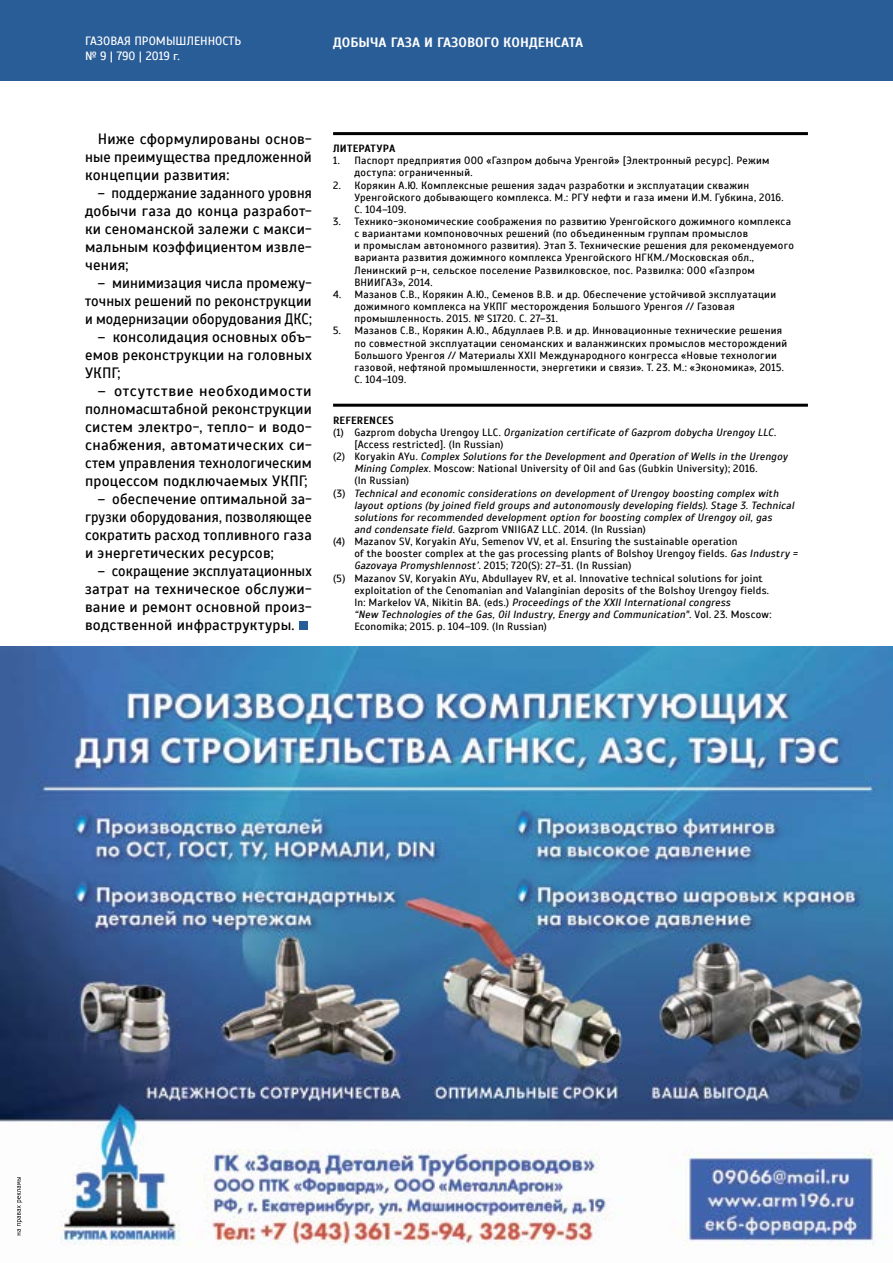
<style>
.page{position:relative;width:893px;height:1263px;background:#fff}
.page>*{position:absolute;margin:0;border:0;box-sizing:border-box;transform-origin:0 0}
.t1{font:15px/18px "Scada";letter-spacing:.01em;color:#000;text-align:justify}
.t2{font:15px/18px "Scada";letter-spacing:.01em;color:#000;text-align:justify;scale:.93 1}
.t3{font:15px/18px "Scada";letter-spacing:.01em;color:#000;text-align:justify;scale:.94 1}
.t4{font:15px/18px "Scada";letter-spacing:.01em;color:#000;text-align:justify;scale:.95 1}
.t5{font:700 13.5px "Scada";color:#fff}
.t6{font:12px/14.4px "Scada";color:#fff}
.t7{font:10.5px/12.1px "Scada";letter-spacing:.025em;color:#000}
.t8{font:italic 10.5px "Scada";letter-spacing:.02em;color:#000}
.t9{font:700 10.5px "Scada";letter-spacing:.02em;color:#000}
.s1{font-style:normal}
.s2{font-style:italic}
</style>
<div class="page">
<div style="left:0;top:0;width:893px;height:81px;background:#295d97"></div>
<div style="left:299px;top:621px;width:8px;height:9px;background:#295d97"></div>
<hr style="left:333px;top:132px;width:475px;height:3px;background:#000">
<hr style="left:333px;top:404px;width:475px;height:3px;background:#000">
<img style="left:0;top:646px;width:893px;height:600px">
<svg style="left:17px;top:1177px;width:5px;height:58px"></svg>
<p class="t6" style="left:85px;top:34px;width:158px">ГАЗОВАЯ ПРОМЫШЛЕННОСТЬ № 9 | 790 | 2019 г.</p>
<p class="t5" style="left:333px;top:34px;width:252px">ДОБЫЧА ГАЗА И ГАЗОВОГО КОНДЕНСАТА</p>
<h1 class="t1" style="left:85px;top:130px;width:228px;text-indent:13px">Ниже сформулированы основ&shy;ные преимущества предложенной концепции развития:</h1>
<h1 class="t2" style="left:85px;top:184px;width:245px;text-indent:13px">– поддержание заданного уровня добычи газа до конца разработ&shy;ки сеноманской залежи с макси&shy;мальным коэффициентом извле&shy;чения;</h1>
<h1 class="t4" style="left:85px;top:274px;width:240px;text-indent:13px">– минимизация числа промежу&shy;точных решений по реконструкции и модернизации оборудования ДКС;</h1>
<h1 class="t1" style="left:85px;top:328px;width:228px;text-indent:13px">– консолидация основных объ&shy;емов реконструкции на головных УКПГ;</h1>
<h1 class="t1" style="left:85px;top:382px;width:228px;text-indent:13px">– отсутствие необходимости полномасштабной реконструкции систем электро-, тепло- и водо&shy;снабжения, автоматических си&shy;стем управления технологическим процессом подключаемых УКПГ;</h1>
<h1 class="t1" style="left:85px;top:490px;width:228px;text-indent:13px">– обеспечение оптимальной за&shy;грузки оборудования, позволяющее сократить расход топливного газа и энергетических ресурсов;</h1>
<h1 class="t3" style="left:85px;top:562px;width:243px;text-indent:13px">– сокращение эксплуатационных затрат на техническое обслужи&shy;вание и ремонт основной произ&shy;водственной инфраструктуры.</h1>
<p class="t9" style="left:333px;top:142px;width:64px">ЛИТЕРАТУРА</p>
<p class="t7" style="left:354px;top:155px;width:417px;text-indent:-21px">1. Паспорт предприятия ООО «Газпром добыча Уренгой» [Электронный ресурс]. Режим доступа: ограниченный.</p>
<p class="t7" style="left:354px;top:179px;width:431px;text-indent:-21px">2. Корякин А.Ю. Комплексные решения задач разработки и эксплуатации скважин<br>Уренгойского добывающего комплекса. М.: РГУ нефти и газа имени И.М. Губкина, 2016.<br>С. 104–109.</p>
<p class="t7" style="left:354px;top:215px;width:441px;text-indent:-21px">3. Технико-экономические соображения по развитию Уренгойского дожимного комплекса с вариантами компоновочных решений (по объединенным группам промыслов<br>и промыслам автономного развития). Этап 3. Технические решения для рекомендуемого варианта развития дожимного комплекса Уренгойского НГКМ./Московская обл., Ленинский р-н, сельское поселение Развилковское, пос. Развилка: ООО «Газпром ВНИИГАЗ», 2014.</p>
<p class="t7" style="left:354px;top:288px;width:423px;text-indent:-21px">4. Мазанов С.В., Корякин А.Ю., Семенов В.В. и др. Обеспечение устойчивой эксплуатации дожимного комплекса на УКПГ месторождения Большого Уренгоя // Газовая промышленность. 2015. № S1720. С. 27–31.</p>
<p class="t7" style="left:354px;top:325px;width:434px;text-indent:-21px">5. Мазанов С.В., Корякин А.Ю., Абдуллаев Р.В. и др. Инновационные технические решения по совместной эксплуатации сеноманских и валанжинских промыслов месторождений Большого Уренгоя // Материалы XXII Международного конгресса «Новые технологии газовой, нефтяной промышленности, энергетики и связи». Т. 23. М.: «Экономика», 2015.<br>С. 104–109.</p>
<p class="t9" style="left:333px;top:414px;width:62px">REFERENCES</p>
<p class="t8" style="left:333px;top:426px;width:445px"><span class="s1">(1) Gazprom dobycha Urengoy LLC.</span> Organization certificate of Gazprom dobycha Urengoy LLC<span class="s1">.</span></p>
<p class="t7" style="left:354px;top:438px;width:151px">[Access restricted]. (In Russian)</p>
<p class="t8" style="left:333px;top:450px;width:456px"><span class="s1">(2) Koryakin AYu.</span> Complex Solutions for the Development and Operation of Wells in the Urengoy</p>
<p class="t7" style="left:354px;top:463px;width:405px"><span class="s2">Mining Complex</span>. Moscow: National University of Oil and Gas (Gubkin University); 2016.</p>
<p class="t7" style="left:354px;top:475px;width:56px">(In Russian)</p>
<p class="t8" style="left:333px;top:487px;width:447px"><span class="s1">(3)</span> Technical and economic considerations on development of Urengoy boosting complex with</p>
<p class="t8" style="left:354px;top:499px;width:442px">layout options (by joined field groups and autonomously developing fields). Stage 3. Technical</p>
<p class="t8" style="left:354px;top:511px;width:419px">solutions for recommended development option for boosting complex of Urengoy oil, gas</p>
<p class="t7" style="left:354px;top:523px;width:293px"><span class="s2">and condensate field</span>. Gazprom VNIIGAZ LLC. 2014. (In Russian)</p>
<p class="t7" style="left:333px;top:536px;width:406px">(4) Mazanov SV, Koryakin AYu, Semenov VV, et al. Ensuring the sustainable operation</p>
<p class="t7" style="left:354px;top:548px;width:445px">of the booster complex at the gas processing plants of Bolshoy Urengoy fields. <span class="s2">Gas Industry =</span></p>
<p class="t7" style="left:354px;top:560px;width:278px"><span class="s2">Gazovaya Promyshlennost’</span>. 2015; 720(S): 27–31. (In Russian)</p>
<p class="t7" style="left:333px;top:572px;width:431px">(5) Mazanov SV, Koryakin AYu, Abdullayev RV, et al. Innovative technical solutions for joint</p>
<p class="t7" style="left:354px;top:584px;width:416px">exploitation of the Cenomanian and Valanginian deposits of the Bolshoy Urengoy fields.</p>
<p class="t8" style="left:354px;top:596px;width:378px"><span class="s1">In: Markelov VA, Nikitin BA. (eds.)</span> Proceedings of the XXII International congress</p>
<p class="t8" style="left:354px;top:608px;width:419px">“New Technologies of the Gas, Oil Industry, Energy and Communication". <span class="s1">Vol. 23. Moscow:</span></p>
<p class="t7" style="left:354px;top:621px;width:194px">Economika; 2015. p. 104–109. (In Russian)</p>
</div>
